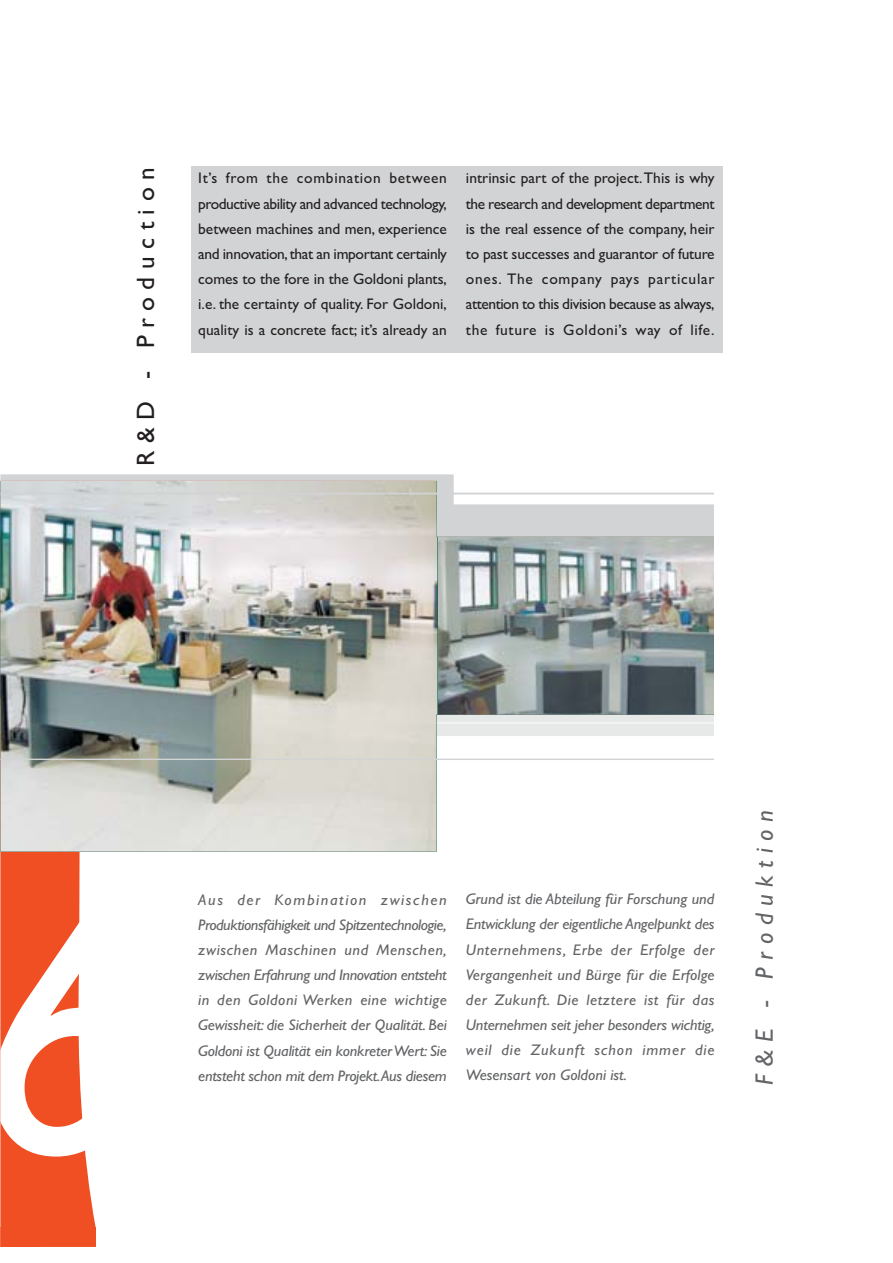
<style>
.page{position:relative;width:893px;height:1263px;background:#fff}
.page>*{position:absolute;margin:0;border:0;box-sizing:border-box;transform-origin:0 0}
.t1{font:italic 349.8px "Gill Sans";color:#fff}
.t2{font:25.2px "Gill Sans";letter-spacing:.3em;color:#231f20}
.t3{font:italic 25.2px "Gill Sans";letter-spacing:.3em;color:#636466}
.t4{font:italic 15.45px/25.2px "Gill Sans";letter-spacing:-.005em;color:#636466;text-align:justify;scale:1.05 1}
.t5{font:15.45px/25.2px "Gill Sans";letter-spacing:.005em;color:#231f20;text-align:justify}
</style>
<div class="page">
<div style="left:0;top:720px;width:42px;height:527px;background:#f04e23"></div>
<div style="left:0;top:1227px;width:96px;height:20px;background:#f04e23"></div>
<div style="left:191px;top:166px;width:532px;height:186px;background:#d1d3d4"></div>
<svg style="left:42px;top:852px;width:54px;height:375px"></svg>
<svg style="left:0;top:474px;width:454px;height:7px;background:#d3d3d3"></svg>
<svg style="left:437px;top:481px;width:277px;height:278px"></svg>
<img style="left:0;top:481px;width:437px;height:371px">
<hr style="left:0;top:759px;width:892px;height:1px;background:#d1d3d4">
<hr style="left:0;top:493px;width:892px;height:2px;background:#d1d3d4">
<div style="left:714px;top:372px;width:178px;height:449px;background:#fff"></div>
<h2 class="t2" style="left:137px;top:466px;width:300px;rotate:-90deg">R&amp;D - Production</h2>
<p class="t5" style="left:466px;top:167px;width:250px">intrinsic part of the project. This is why the research and development department is the real essence of the company, heir to past successes and guarantor of future ones. The company pays particular attention to this division because as always, the future is Goldoni’s way of life.</p>
<p class="t5" style="left:198px;top:167px;width:250px">It’s from the combination between productive ability and advanced technology, between machines and men, experience and innovation, that an important certainly comes to the fore in the Goldoni plants, i.e. the certainty of quality. For Goldoni, quality is a concrete fact; it’s already an</p>
<h1 class="t1" style="left:-25px;top:915px;width:184px">6</h1>
<p class="t4" style="left:198px;top:888px;width:238px">Aus der Kombination zwischen Produktionsfähigkeit und Spitzentechnologie, zwischen Maschinen und Menschen, zwischen Erfahrung und Innovation entsteht in den Goldoni Werken eine wichtige Gewissheit: die Sicherheit der Qualität. Bei Goldoni ist Qualität ein konkreter Wert: Sie entsteht schon mit dem Projekt.Aus diesem</p>
<p class="t4" style="left:466px;top:888px;width:238px">Grund ist die Abteilung für Forschung und Entwicklung der eigentliche Angelpunkt des Unternehmens, Erbe der Erfolge der Vergangenheit und Bürge für die Erfolge der Zukunft. Die letztere ist für das Unternehmen seit jeher besonders wichtig, weil die Zukunft schon immer die Wesensart von Goldoni ist.</p>
<h2 class="t3" style="left:755px;top:1085px;width:276px;rotate:-90deg">F&amp;E - Produktion</h2>
</div>
